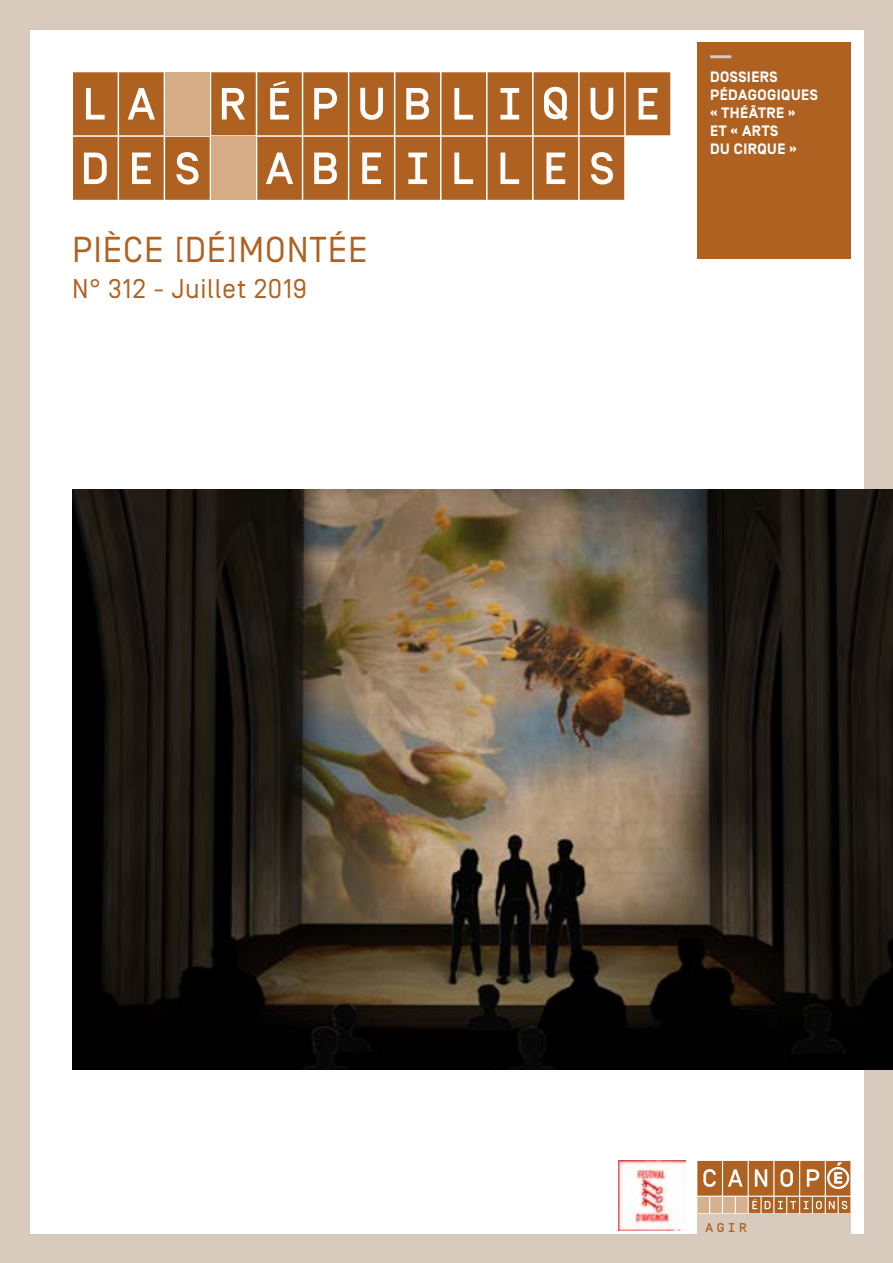
<style>
.page{position:relative;width:893px;height:1263px;background:#d8cabd}
.page>*{position:absolute;margin:0;border:0;box-sizing:border-box;transform-origin:0 0}
.Titre_livre{font:500 63px/64.5px "Simplon CNDP";color:#af6121}
.Complement_titre{font:36px "Simplon BP Regular";letter-spacing:.025em;color:#af6121}
.N__Date{font:27px "Simplon BP Regular";letter-spacing:.025em;color:#af6121}
.Intitule{font:700 15px/18px "Simplon BP";letter-spacing:.03em;color:#fff}
.t1{font:500 12.75px "Simplon BP Mono";color:#af6121}
</style>
<div class="page">
<div style="left:30px;top:30px;width:833px;height:1203px;background:#fff"></div>
<svg style="left:697px;top:1161px;width:153px;height:52px;background:#c28756"></svg>
<div style="left:697px;top:1214px;width:153px;height:49px;background:#d8cabd"></div>
<img style="left:618px;top:1160px;width:67px;height:70px">
<img style="left:72px;top:489px;width:821px;height:580px">
<div style="left:697px;top:43px;width:153px;height:216px;background:#af6121"></div>
<hr style="left:710px;top:55px;width:21px;height:3px;background:#d8cabd">
<p class="Titre_livre" style="left:72px;top:72px;width:600px">LA RÉPUBLIQUE<br>DES ABEILLES</p>
<p class="Complement_titre" style="left:72px;top:228px;width:297px">PIÈCE [DÉ]MONTÉE</p>
<p class="N__Date" style="left:72px;top:273px;width:236px">N° 312 - Juillet 2019</p>
<p class="Intitule" style="left:710px;top:68px;width:109px">DOSSIERS<br>PÉDAGOGIQUES « THÉÂTRE »<br>ET « ARTS<br>DU CIRQUE »</p>
<p class="t1" style="left:705px;top:1219px;width:43px">AGIR</p>
</div>
